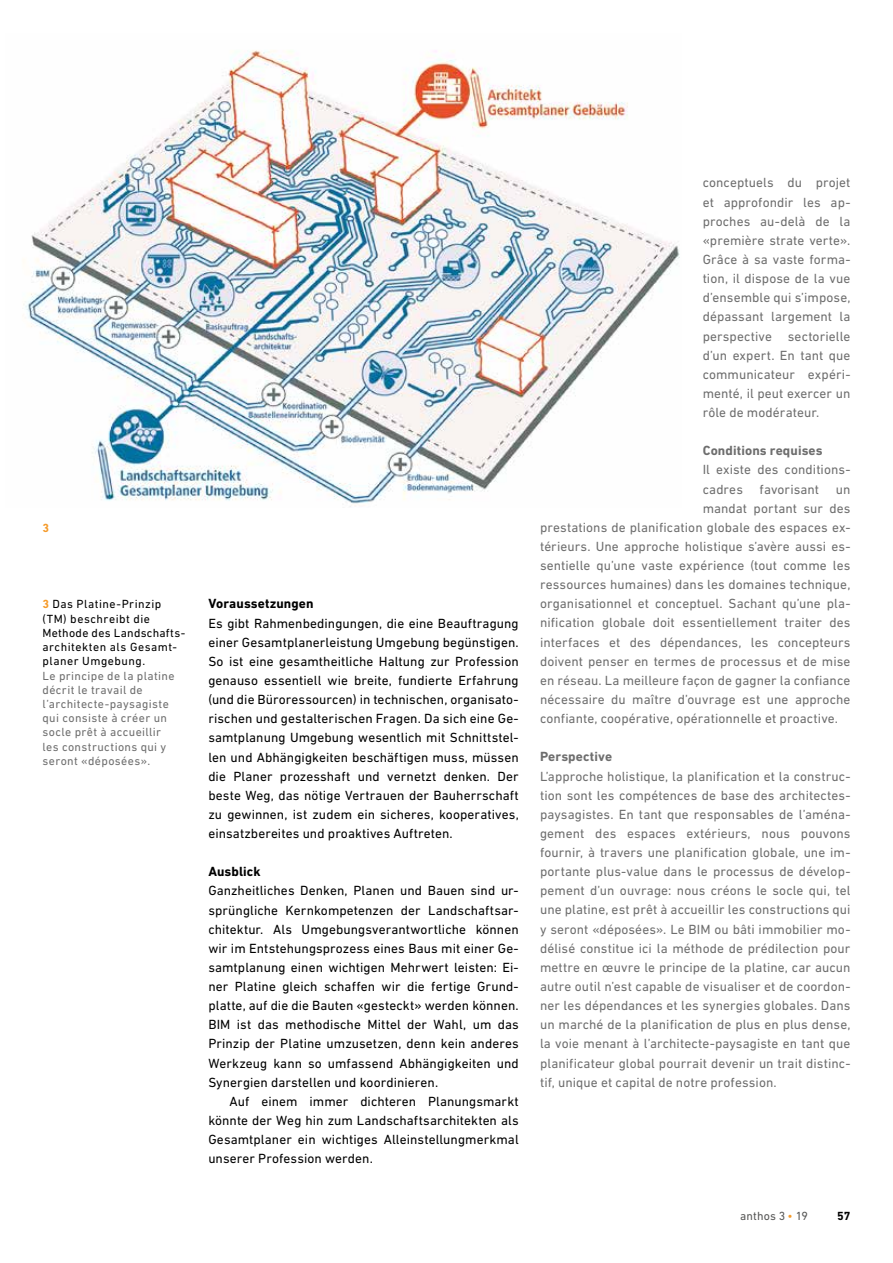
<style>
.page{position:relative;width:893px;height:1263px;background:#fff}
.page>*{position:absolute;margin:0;border:0;box-sizing:border-box;transform-origin:0 0}
.t1{font:13.5px/19.2px "DIN Next LT Pro";letter-spacing:.005em;color:#6e6e6e;text-align:justify}
.t2{font:13.5px/19.2px "DIN Next LT Pro";letter-spacing:.005em;color:#000;text-align:justify}
.t3{font:700 13.5px "DIN Next LT Pro";letter-spacing:.01em;color:#6e6e6e}
.t4{font:700 13.5px "DIN Next LT Pro";letter-spacing:.005em;color:#000}
.t5{font:12px/14.2px "DIN Next LT Pro";letter-spacing:.03em;color:#6e6e6e}
.t6{font:12px/14.2px "DIN Next LT Pro";letter-spacing:.04em;color:#000}
.t7{font:12px "DIN Next LT Pro";letter-spacing:.01em;color:#565655}
.t8{font:700 12px "DIN Next LT Pro";color:#000}
.t9{font:700 12px "DIN Next LT Pro";color:#f59b2b}
.s1{font-weight:700;color:#f59b2b}
.s2{color:#f59b2b}
</style>
<div class="page">
<img style="left:23px;top:50px;width:657px;height:457px">
<p class="t9" style="left:43px;top:521px;width:8px">3</p>
<p class="t6" style="left:43px;top:597px;width:142px"><span class="s1">3</span> Das Platine-Prinzip (TM) beschreibt die<br>Methode des Landschafts-- architekten als Gesamt&shy;planer Umgebung.</p>
<p class="t5" style="left:43px;top:668px;width:134px">Le principe de la platine décrit le travail de l’architecte-paysagiste qui consiste à créer un socle prêt à accueillir les constructions qui y seront «déposées».</p>
<p class="t4" style="left:208px;top:596px;width:107px">Voraussetzungen</p>
<p class="t2" style="left:208px;top:613px;width:312px">Es gibt Rahmenbedingungen, die eine Beauftragung einer Gesamtplanerleistung Umgebung begünstigen.<br>So ist eine gesamtheitliche Haltung zur Profession genauso essentiell wie breite, fundierte Erfahrung (und die Büroressourcen) in technischen, organisato&shy;rischen und gestalterischen Fragen. Da sich eine Ge&shy;samtplanung Umgebung wesentlich mit Schnittstel&shy;len und Abhängigkeiten beschäftigen muss, müssen die Planer prozesshaft und vernetzt denken. Der beste Weg, das nötige Vertrauen der Bauherrschaft zu gewinnen, ist zudem ein sicheres, kooperatives, einsatzbereites und proaktives Auftreten.</p>
<p class="t4" style="left:208px;top:864px;width:54px">Ausblick</p>
<p class="t2" style="left:208px;top:881px;width:312px">Ganzheitliches Denken, Planen und Bauen sind ur&shy;sprüngliche Kernkompetenzen der Landschaftsar&shy;chitektur. Als Umgebungsverantwortliche können wir im Entstehungsprozess eines Baus mit einer Ge&shy;samtplanung einen wichtigen Mehrwert leisten: Ei&shy;ner Platine gleich schaffen wir die fertige Grund&shy;platte, auf die die Bauten «gesteckt» werden können.<br>BIM ist das methodische Mittel der Wahl, um das Prinzip der Platine umzusetzen, denn kein anderes Werkzeug kann so umfassend Abhängigkeiten und Synergien darstellen und koordinieren.</p>
<p class="t2" style="left:208px;top:1091px;width:312px;text-indent:21px">Auf einem immer dichteren Planungsmarkt könnte der Weg hin zum Landschaftsarchitekten als Gesamtplaner ein wichtiges Alleinstellungmerkmal unserer Profession werden.</p>
<p class="t1" style="left:703px;top:173px;width:149px">conceptuels du projet et approfondir les ap&shy;proches au-delà de la «première strate verte».<br>Grâce à sa vaste forma&shy;tion, il dispose de la vue d’ensemble qui s’impose, dépassant largement la perspective sectorielle d’un expert. En tant que communicateur expéri&shy;menté, il peut exercer un rôle de modérateur.</p>
<p class="t3" style="left:703px;top:443px;width:122px">Conditions requises</p>
<p class="t1" style="left:703px;top:460px;width:149px">Il existe des conditions-</p>
<p class="t1" style="left:703px;top:479px;width:149px">cadres favorisant un</p>
<p class="t1" style="left:703px;top:498px;width:149px">mandat portant sur des</p>
<p class="t1" style="left:540px;top:517px;width:312px">prestations de planification globale des espaces ex-</p>
<p class="t1" style="left:540px;top:537px;width:312px">térieurs. Une approche holistique s’avère aussi es-</p>
<p class="t1" style="left:540px;top:556px;width:312px">sentielle qu’une vaste expérience (tout comme les</p>
<p class="t1" style="left:540px;top:575px;width:312px">ressources humaines) dans les domaines technique,</p>
<p class="t1" style="left:540px;top:594px;width:311px">organisationnel et conceptuel. Sachant qu’une pla-</p>
<p class="t1" style="left:540px;top:613px;width:312px">nification globale doit essentiellement traiter des</p>
<p class="t1" style="left:540px;top:632px;width:312px">interfaces et des dépendances, les concepteurs</p>
<p class="t1" style="left:540px;top:651px;width:312px">doivent penser en termes de processus et de mise</p>
<p class="t1" style="left:540px;top:670px;width:312px">en réseau. La meilleure façon de gagner la confiance</p>
<p class="t1" style="left:540px;top:690px;width:312px">nécessaire du maître d’ouvrage est une approche</p>
<p class="t1" style="left:540px;top:709px;width:299px">confiante, coopérative, opérationnelle et proactive.</p>
<p class="t3" style="left:540px;top:749px;width:74px">Perspective</p>
<p class="t1" style="left:540px;top:766px;width:312px">L’approche holistique, la planification et la construc&shy;tion sont les compétences de base des architectes&shy;paysagistes. En tant que responsables de l’aména&shy;gement des espaces extérieurs, nous pouvons fournir, à travers une planification globale, une im&shy;portante plus-value dans le processus de dévelop&shy;pement d’un ouvrage: nous créons le socle qui, tel une platine, est prêt à accueillir les constructions qui y seront «déposées». Le BIM ou bâti immobilier mo&shy;délisé constitue ici la méthode de prédilection pour mettre en œuvre le principe de la platine, car aucun autre outil n’est capable de visualiser et de coordon&shy;ner les dépendances et les synergies globales. Dans un marché de la planification de plus en plus dense, la voie menant à l’architecte-paysagiste en tant que planificateur global pourrait devenir un trait distinc&shy;tif, unique et capital de notre profession.</p>
<p class="t7" style="left:740px;top:1209px;width:69px">anthos 3 <span class="s2">•</span> 19</p>
<p class="t8" style="left:837px;top:1209px;width:15px">57</p>
</div>
